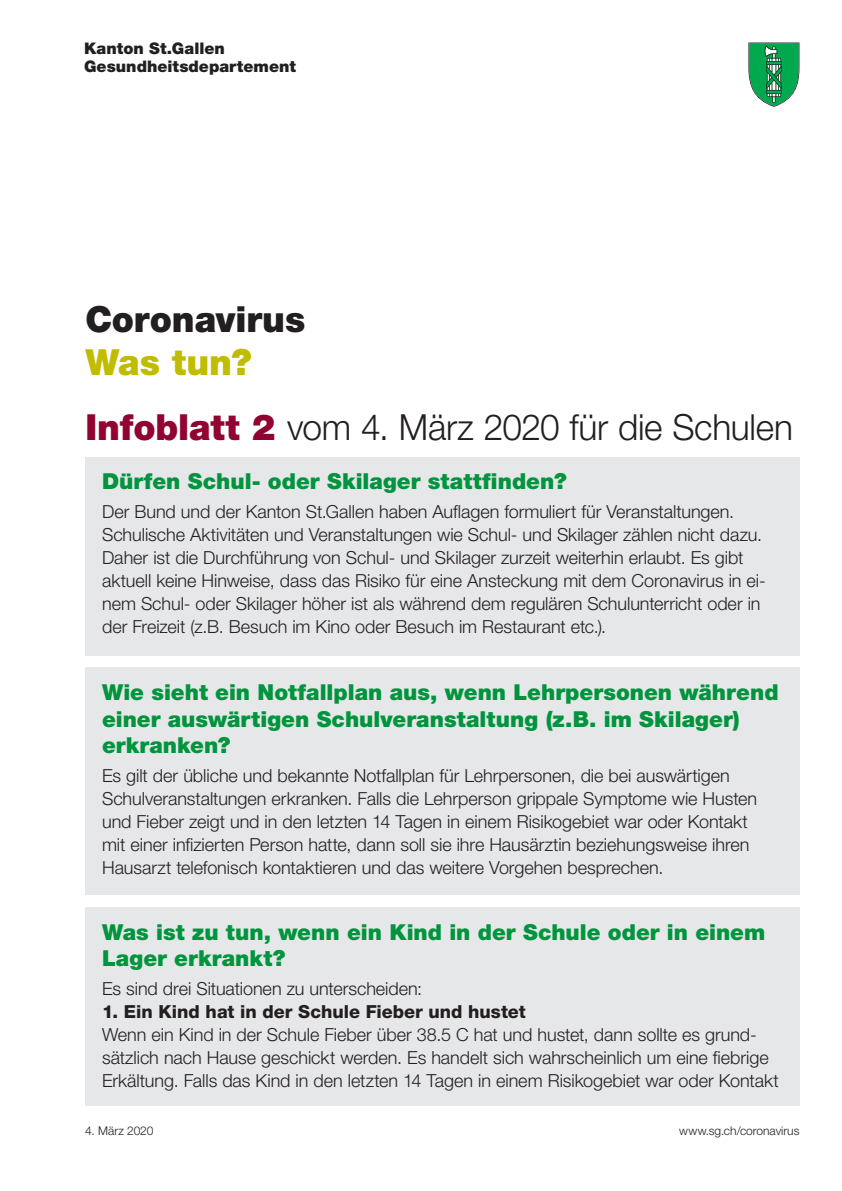
<style>
.page{position:relative;width:842px;height:1191px;background:#fff}
.page>*{position:absolute;margin:0;border:0;box-sizing:border-box;transform-origin:0 0}
.t1{font:300 36px/64.8px "Helvetica Neue LT Std";letter-spacing:-.01em;color:#231f20}
.t2{font:900 36px "Helvetica Neue LT Std";letter-spacing:-.005em;color:#231f20}
.t3{font:900 22px/26.4px "Helvetica Neue LT Std";color:#00943d}
.t4{font:300 18px/23px "Helvetica Neue LT Std";letter-spacing:-.005em;color:#231f20}
.t5{font:800 18px "Helvetica Neue LT Std";color:#231f20}
.t6{font:900 16px/17.6px "Helvetica Neue LT Std";color:#231f20}
.t7{font:300 12px "Helvetica Neue LT Std";color:#231f20}
.s1{font-weight:900;color:#c0bc00}
.s2{font-weight:900;color:#910331}
</style>
<div class="page">
<svg style="left:748px;top:43px;width:51px;height:64px"></svg>
<div style="left:85px;top:457px;width:714px;height:198px;background:#e6e7e9"></div>
<div style="left:85px;top:667px;width:714px;height:228px;background:#e6e7e9"></div>
<div style="left:85px;top:907px;width:714px;height:199px;background:#e6e7e9"></div>
<p class="t6" style="left:84px;top:39px;width:213px">Kanton St.Gallen<br>Gesundheitsdepartement</p>
<h1 class="t2" style="left:85px;top:298px;width:221px">Coronavirus</h1>
<h1 class="t1" style="left:85px;top:329px;width:709px"><span class="s1">Was tun?<br></span><span class="s2">Infoblatt 2</span> vom 4. März 2020 für die Schulen</h1>
<p class="t3" style="left:102px;top:468px;width:466px">Dürfen Schul- oder Skilager stattfinden?</p>
<p class="t4" style="left:102px;top:500px;width:665px">Der Bund und der Kanton St.Gallen haben Auflagen formuliert für Veranstaltungen.<br>Schulische Aktivitäten und Veranstaltungen wie Schul- und Skilager zählen nicht dazu.<br>Daher ist die Durchführung von Schul- und Skilager zurzeit weiterhin erlaubt. Es gibt aktuell keine Hinweise, dass das Risiko für eine Ansteckung mit dem Coronavirus in ei&shy;nem Schul- oder Skilager höher ist als während dem regulären Schulunterricht oder in der Freizeit (z.B. Besuch im Kino oder Besuch im Restaurant etc.).</p>
<p class="t3" style="left:102px;top:679px;width:678px">Wie sieht ein Notfallplan aus, wenn Lehrpersonen während einer auswärtigen Schulveranstaltung (z.B. im Skilager) erkranken?</p>
<p class="t4" style="left:102px;top:763px;width:657px">Es gilt der übliche und bekannte Notfallplan für Lehrpersonen, die bei auswärtigen Schulveranstaltungen erkranken. Falls die Lehrperson grippale Symptome wie Husten und Fieber zeigt und in den letzten 14 Tagen in einem Risikogebiet war oder Kontakt mit einer infizierten Person hatte, dann soll sie ihre Hausärztin beziehungsweise ihren Hausarzt telefonisch kontaktieren und das weitere Vorgehen besprechen.</p>
<p class="t3" style="left:102px;top:918px;width:665px">Was ist zu tun, wenn ein Kind in der Schule oder in einem<br>Lager erkrankt?</p>
<p class="t4" style="left:102px;top:976px;width:322px">Es sind drei Situationen zu unterscheiden:</p>
<p class="t5" style="left:102px;top:1000px;width:425px">1. Ein Kind hat in der Schule Fieber und hustet</p>
<p class="t4" style="left:102px;top:1022px;width:678px">Wenn ein Kind in der Schule Fieber über 38.5 C hat und hustet, dann sollte es grund&shy;sätzlich nach Hause geschickt werden. Es handelt sich wahrscheinlich um eine fiebrige<br>Erkältung. Falls das Kind in den letzten 14 Tagen in einem Risikogebiet war oder Kontakt</p>
<p class="t7" style="left:85px;top:1123px;width:70px">4. März 2020</p>
<p class="t7" style="left:679px;top:1123px;width:122px">www.sg.ch/coronavirus</p>
</div>
